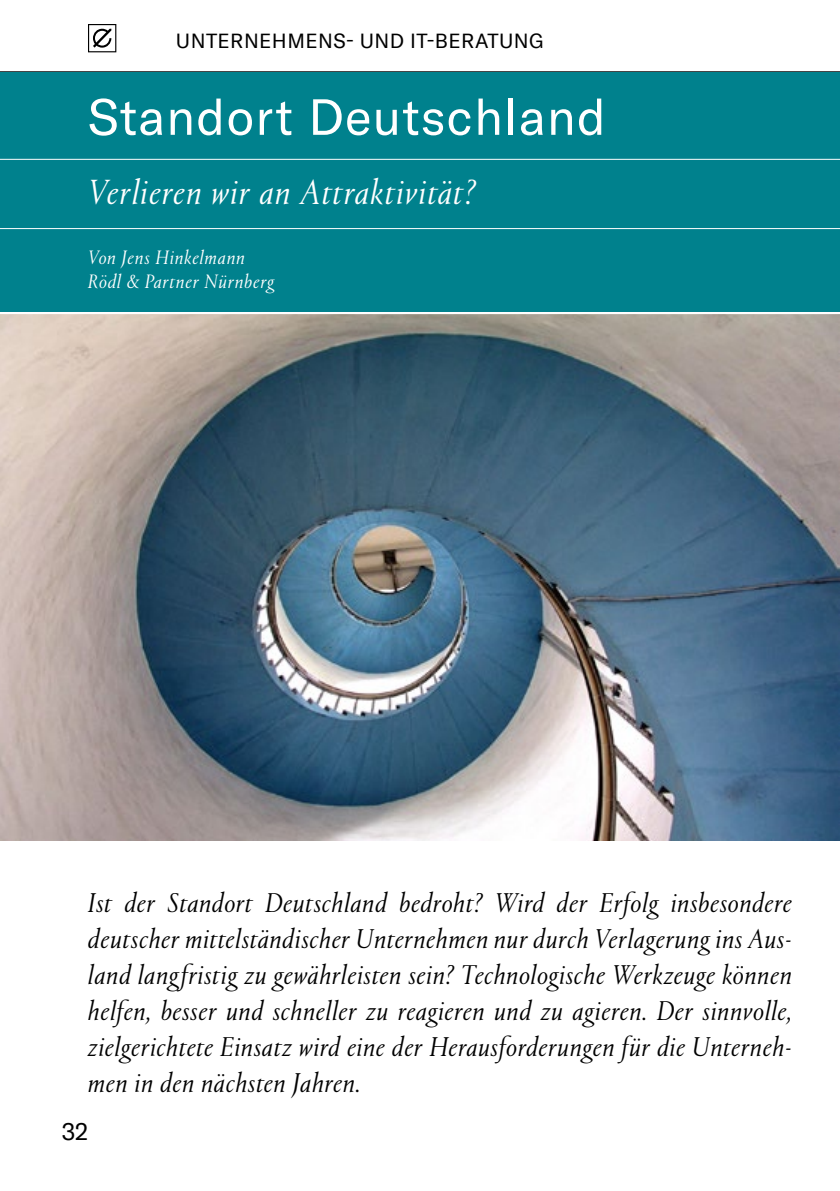
<style>
.page{position:relative;width:840px;height:1191px;background:#fff}
.page>*{position:absolute;margin:0;border:0;box-sizing:border-box;transform-origin:0 0}
.t1{font:50px "GT America";letter-spacing:.02em;color:#fff}
.t2{font:italic 300 36px "Portrait TT";letter-spacing:.03em;color:#fff}
.t3{font:italic 300 28px/36px "Portrait TT";letter-spacing:.02em;color:#000;text-align:justify}
.t4{font:24px "GT America";color:#000}
.t5{font:italic 300 20px/24px "Portrait TT";letter-spacing:.04em;color:#fff}
.t6{font:20px "GT America";letter-spacing:.02em;color:#000}
</style>
<div class="page">
<hr style="left:0;top:71px;width:839px;height:2px;background:#000">
<svg style="left:88px;top:24px;width:28px;height:28px"></svg>
<img style="left:0;top:314px;width:839px;height:526px">
<div style="left:0;top:73px;width:839px;height:239px;background:#00818d"></div>
<hr style="left:0;top:159px;width:839px;height:1px;background:#fff">
<hr style="left:0;top:228px;width:839px;height:1px;background:#fff">
<p class="t6" style="left:176px;top:29px;width:369px">UNTERNEHMENS- UND IT-BERATUNG</p>
<h1 class="t1" style="left:88px;top:88px;width:519px">Standort Deutschland</h1>
<p class="t2" style="left:88px;top:168px;width:388px">Verlieren wir an Attraktivität?</p>
<p class="t5" style="left:88px;top:245px;width:188px">Von Jens Hinkelmann<br>Rödl &amp; Partner Nürnberg</p>
<p class="t3" style="left:88px;top:884px;width:705px">Ist der Standort Deutschland bedroht? Wird der Erfolg insbesondere deutscher mittelständischer Unternehmen nur durch Verlagerung ins Aus&shy;land langfristig zu gewährleisten sein? Technologische Werkzeuge können helfen, besser und schneller zu reagieren und zu agieren. Der sinnvolle, zielgerichtete Einsatz wird eine der Herausforderungen für die Unterneh&shy;men in den nächsten Jahren.</p>
<p class="t4" style="left:62px;top:1117px;width:28px">32</p>
</div>
